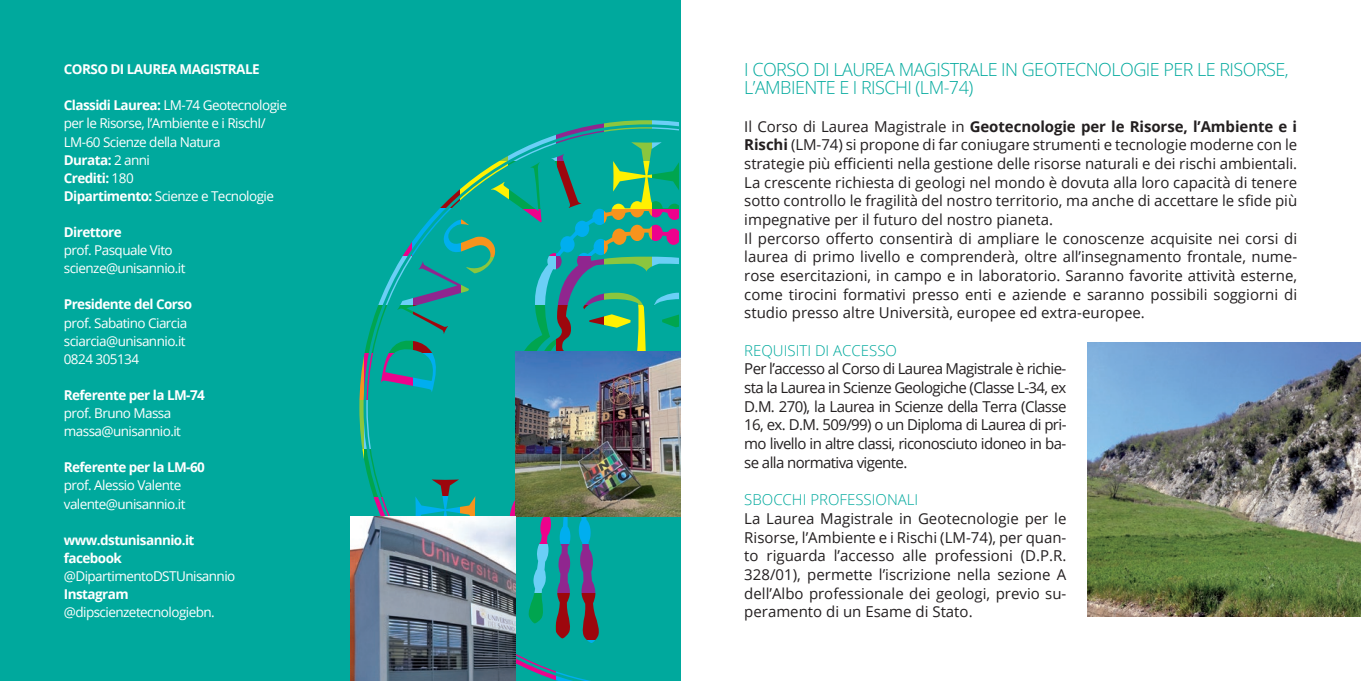
<style>
.page{position:relative;width:1361px;height:681px;background:#fff}
.page>*{position:absolute;margin:0;border:0;box-sizing:border-box;transform-origin:0 0}
.t1{font:300 18px/18.6px "Open Sans";letter-spacing:-.03em;color:#00a99d}
.t2{font:15px/18.6px "Open Sans";color:#231f20;text-align:justify}
.t3{font:300 15px "Open Sans";color:#00a99d}
.t4{font:13.5px/18.1px "Open Sans";letter-spacing:-.04em;color:#fff}
.t5{font:700 13.5px/18.1px "Open Sans";letter-spacing:-.04em;color:#fff}
.s1{font-weight:700}
</style>
<div class="page">
<div style="left:0;top:0;width:680px;height:680px;background:#00a99d"></div>
<svg style="left:359px;top:120px;width:319px;height:560px"></svg>
<svg style="left:381px;top:162px;width:139px;height:230px"></svg>
<svg style="left:520px;top:142px;width:158px;height:209px"></svg>
<svg style="left:583px;top:292px;width:63px;height:59px"></svg>
<svg style="left:653px;top:292px;width:25px;height:35px"></svg>
<img style="left:516px;top:351px;width:164px;height:165px">
<img style="left:351px;top:516px;width:165px;height:164px">
<img style="left:1087px;top:343px;width:274px;height:273px">
<p class="t5" style="left:64px;top:60px;width:197px">CORSO DI LAUREA MAGISTRALE</p>
<p class="t4" style="left:64px;top:96px;width:225px"><span class="s1">Classidi Laurea:</span> LM-74 Geotecnologie per le Risorse, l’Ambiente e i RischI/<br>LM-60 Scienze della Natura<br><span class="s1">Durata:</span> 2 anni<br><span class="s1">Crediti:</span> 180<br><span class="s1">Dipartimento:</span> Scienze e Tecnologie</p>
<p class="t5" style="left:64px;top:222px;width:60px">Direttore</p>
<p class="t4" style="left:64px;top:241px;width:123px">prof. Pasquale Vito scienze@unisannio.it</p>
<p class="t5" style="left:64px;top:295px;width:130px">Presidente del Corso</p>
<p class="t4" style="left:64px;top:313px;width:125px;text-align:justify">prof. Sabatino Ciarcia sciarcia@unisannio.it 0824 305134</p>
<p class="t5" style="left:64px;top:385px;width:143px">Referente per la LM-74</p>
<p class="t4" style="left:64px;top:403px;width:119px">prof. Bruno Massa massa@unisannio.it</p>
<p class="t5" style="left:64px;top:458px;width:143px">Referente per la LM-60</p>
<p class="t4" style="left:64px;top:476px;width:123px">prof. Alessio Valente valente@unisannio.it</p>
<p class="t5" style="left:64px;top:530px;width:132px">www.dstunisannio.it facebook</p>
<p class="t4" style="left:64px;top:566px;width:173px">@DipartimentoDSTUnisannio</p>
<p class="t5" style="left:64px;top:584px;width:66px">Instagram</p>
<p class="t4" style="left:64px;top:602px;width:153px">@dipscienzetecnologiebn.</p>
<p class="t1" style="left:744px;top:59px;width:546px">I CORSO DI LAUREA MAGISTRALE IN GEOTECNOLOGIE PER LE RISORSE,<br>L’AMBIENTE E I RISCHI (LM-74)</p>
<p class="t2" style="left:744px;top:116px;width:554px;text-align:left">Il Corso di Laurea Magistrale in <span class="s1">Geotecnologie per le Risorse, l’Ambiente e i Rischi</span> (LM-74) si propone di far coniugare strumenti e tecnologie moderne con le strategie più efficienti nella gestione delle risorse naturali e dei rischi ambientali.<br>La crescente richiesta di geologi nel mondo è dovuta alla loro capacità di tenere sotto controllo le fragilità del nostro territorio, ma anche di accettare le sfide più impegnative per il futuro del nostro pianeta.<br>Il percorso offerto consentirà di ampliare le conoscenze acquisite nei corsi di laurea di primo livello e comprenderà, oltre all’insegnamento frontale, nume&shy;rose esercitazioni, in campo e in laboratorio. Saranno favorite attività esterne, come tirocini formativi presso enti e aziende e saranno possibili soggiorni di studio presso altre Università, europee ed extra-europee.</p>
<p class="t3" style="left:744px;top:340px;width:154px">REQUISITI DI ACCESSO</p>
<p class="t2" style="left:744px;top:359px;width:324px">Per l’accesso al Corso di Laurea Magistrale è richie&shy;sta la Laurea in Scienze Geologiche (Classe L-34, ex D.M. 270), la Laurea in Scienze della Terra (Classe 16, ex. D.M. 509/99) o un Diploma di Laurea di pri&shy;mo livello in altre classi, riconosciuto idoneo in ba&shy;se alla normativa vigente.</p>
<p class="t3" style="left:744px;top:489px;width:175px">SBOCCHI PROFESSIONALI</p>
<p class="t2" style="left:744px;top:508px;width:324px">La Laurea Magistrale in Geotecnologie per le Risorse, l’Ambiente e i Rischi (LM-74), per quan&shy;to riguarda l’accesso alle professioni (D.P.R.<br>328/01), permette l’iscrizione nella sezione A dell’Albo professionale dei geologi, previo su&shy;peramento di un Esame di Stato.</p>
</div>
